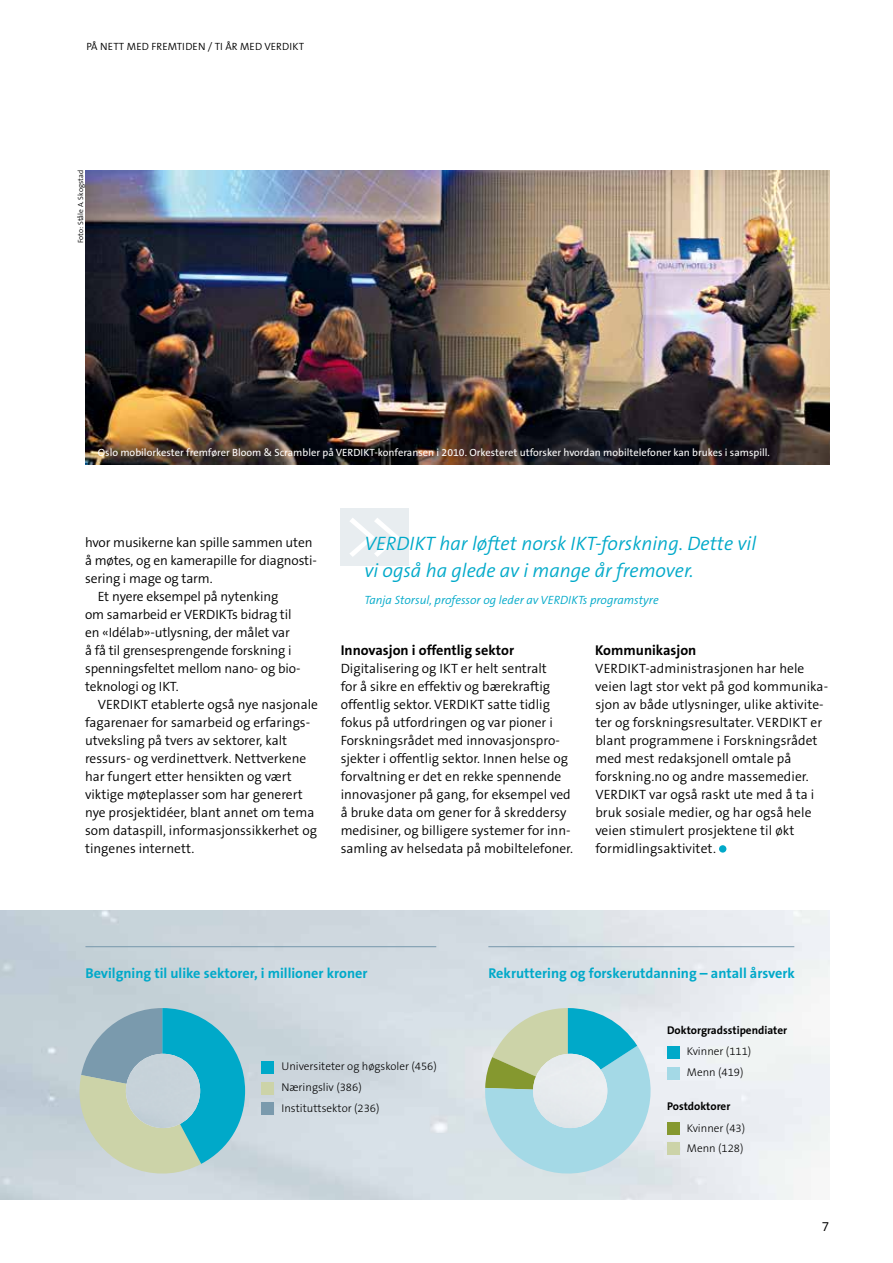
<style>
.page{position:relative;width:893px;height:1263px;background:#fff}
.page>*{position:absolute;margin:0;border:0;box-sizing:border-box;transform-origin:0 0}
.t1{font:italic 300 19.5px/27px "The Sans B4";color:#00a9c9}
.t2{font:700 14.25px "The Sans B7";color:#00a9c9}
.t3{font:700 14.25px "The Sans B7";color:#000}
.t4{font:300 13.5px/18px "The Sans B4";color:#000}
.t5{font:italic 300 12px "The Sans B4";color:#00a9c9}
.t6{font:300 11.25px/21.1px "The Sans B3";color:#000}
.t7{font:700 11.25px "The Sans B7";color:#000}
.t8{font:10.5px "The Sans B5 Plain";color:#fff}
.t9{font:300 10.5px "The Sans B4";letter-spacing:.01em;color:#000}
.t10{font:300 7.5px "The Sans B4";color:#000}
</style>
<div class="page">
<img style="left:0;top:910px;width:829px;height:289px">
<svg style="left:77px;top:1008px;width:168px;height:177px;background:#85bfc2"></svg>
<div style="left:262px;top:1061px;width:12px;height:13px;background:#00a9c9"></div>
<div style="left:262px;top:1081px;width:12px;height:13px;background:#ccd3a8"></div>
<div style="left:262px;top:1102px;width:12px;height:13px;background:#7a9aad"></div>
<div style="left:126px;top:1054px;width:74px;height:74px;background:#c7d3da;border-radius:37px"></div>
<hr style="left:85px;top:946px;width:351px;height:1px;background:#7a9aad">
<hr style="left:488px;top:946px;width:306px;height:1px;background:#7a9aad">
<svg style="left:485px;top:1008px;width:177px;height:177px;background:#acd5d5"></svg>
<div style="left:667px;top:1046px;width:13px;height:13px;background:#00a9c9"></div>
<div style="left:667px;top:1066px;width:13px;height:13px;background:#a4d9e6"></div>
<div style="left:667px;top:1122px;width:13px;height:12px;background:#85982f"></div>
<div style="left:667px;top:1142px;width:13px;height:13px;background:#ccd3a8"></div>
<div style="left:533px;top:1054px;width:74px;height:74px;background:#e8ebef;border-radius:37px"></div>
<div style="left:719px;top:845px;width:7px;height:8px;background:#00a9c9;border-radius:50%"></div>
<img style="left:85px;top:170px;width:744px;height:294px">
<div style="left:340px;top:508px;width:68px;height:58px;background:#e3e9ed"></div>
<svg style="left:349px;top:518px;width:51px;height:39px"></svg>
<p class="t9" style="left:86px;top:41px;width:219px">PÅ NETT MED FREMTIDEN / TI ÅR MED VERDIKT</p>
<p class="t10" style="left:77px;top:243px;width:75px;rotate:-90deg">Foto: Ståle A. Skogstad</p>
<p class="t8" style="left:98px;top:446px;width:674px">Oslo mobilorkester fremfører Bloom &amp; Scrambler på VERDIKT-konferansen i 2010. Orkesteret utforsker hvordan mobiltelefoner kan brukes i samspill.</p>
<p class="t4" style="left:85px;top:533px;width:229px">hvor musikerne kan spille sammen uten</p>
<p class="t4" style="left:85px;top:551px;width:233px">å møtes, og en kamerapille for diagnosti-</p>
<p class="t4" style="left:85px;top:569px;width:129px">sering i mage og tarm.</p>
<p class="t4" style="left:98px;top:587px;width:182px">Et nyere eksempel på nytenking</p>
<p class="t4" style="left:85px;top:605px;width:208px">om samarbeid er VERDIKTs bidrag til</p>
<p class="t4" style="left:85px;top:623px;width:206px">en «Idélab»-utlysning, der målet var</p>
<p class="t4" style="left:85px;top:641px;width:208px">å få til grensesprengende forskning i</p>
<p class="t4" style="left:85px;top:659px;width:216px">spenningsfeltet mellom nano- og bio-</p>
<p class="t4" style="left:85px;top:677px;width:95px">teknologi og IKT.</p>
<p class="t4" style="left:98px;top:695px;width:222px">VERDIKT etablerte også nye nasjonale</p>
<p class="t4" style="left:85px;top:713px;width:227px">fagarenaer for samarbeid og erfarings-</p>
<p class="t4" style="left:85px;top:731px;width:204px">utveksling på tvers av sektorer, kalt</p>
<p class="t4" style="left:85px;top:749px;width:223px">ressurs- og verdinettverk. Nettverkene</p>
<p class="t4" style="left:85px;top:767px;width:208px">har fungert etter hensikten og vært</p>
<p class="t4" style="left:85px;top:785px;width:219px">viktige møteplasser som har generert</p>
<p class="t4" style="left:85px;top:803px;width:231px">nye prosjektidéer, blant annet om tema</p>
<p class="t4" style="left:85px;top:821px;width:233px">som dataspill, informasjonssikkerhet og</p>
<p class="t4" style="left:85px;top:839px;width:111px">tingenes internett.</p>
<h1 class="t1" style="left:364px;top:531px;width:393px">VERDIKT har løftet norsk IKT-forskning. Dette vil vi også ha glede av i mange år fremover.</h1>
<p class="t5" style="left:364px;top:594px;width:296px">Tanja Storsul, professor og leder av VERDIKTs programstyre</p>
<p class="t3" style="left:341px;top:642px;width:175px">Innovasjon i offentlig sektor</p>
<p class="t4" style="left:341px;top:659px;width:234px">Digitalisering og IKT er helt sentralt<br>for å sikre en effektiv og bærekraftig offentlig sektor. VERDIKT satte tidlig fokus på utfordringen og var pioner i Forskningsrådet med innovasjonspro&shy;sjekter i offentlig sektor. Innen helse og forvaltning er det en rekke spennende innovasjoner på gang, for eksempel ved å bruke data om gener for å skreddersy medisiner, og billigere systemer for inn&shy;samling av helsedata på mobiltelefoner.</p>
<p class="t3" style="left:595px;top:642px;width:103px">Kommunikasjon</p>
<p class="t4" style="left:595px;top:659px;width:234px">VERDIKT-administrasjonen har hele veien lagt stor vekt på god kommunika&shy;sjon av både utlysninger, ulike aktivite&shy;ter og forskningsresultater. VERDIKT er blant programmene i Forskningsrådet med mest redaksjonell omtale på forskning.no og andre massemedier.<br>VERDIKT var også raskt ute med å ta i bruk sosiale medier, og har også hele veien stimulert prosjektene til økt formidlingsaktivitet.</p>
<p class="t2" style="left:85px;top:965px;width:284px">Bevilgning til ulike sektorer, i millioner kroner</p>
<p class="t2" style="left:488px;top:965px;width:308px">Rekruttering og forskerutdanning – antall årsverk</p>
<p class="t6" style="left:281px;top:1056px;width:157px">Universiteter og høgskoler (456)<br>Næringsliv (386)<br>Instituttsektor (236)</p>
<p class="t7" style="left:667px;top:1024px;width:122px">Doktorgradsstipendiater</p>
<p class="t6" style="left:687px;top:1041px;width:66px">Kvinner (111)</p>
<p class="t6" style="left:646px;top:1047px;width:100px">Instituttsektor (236)</p>
<p class="t6" style="left:687px;top:1062px;width:58px">Menn (419)</p>
<p class="t7" style="left:667px;top:1100px;width:65px">Postdoktorer</p>
<p class="t6" style="left:687px;top:1118px;width:60px;line-height:20.5px">Kvinner (43)<br>Menn (128)</p>
<p class="t4" style="left:822px;top:1217px;width:9px">7</p>
</div>
